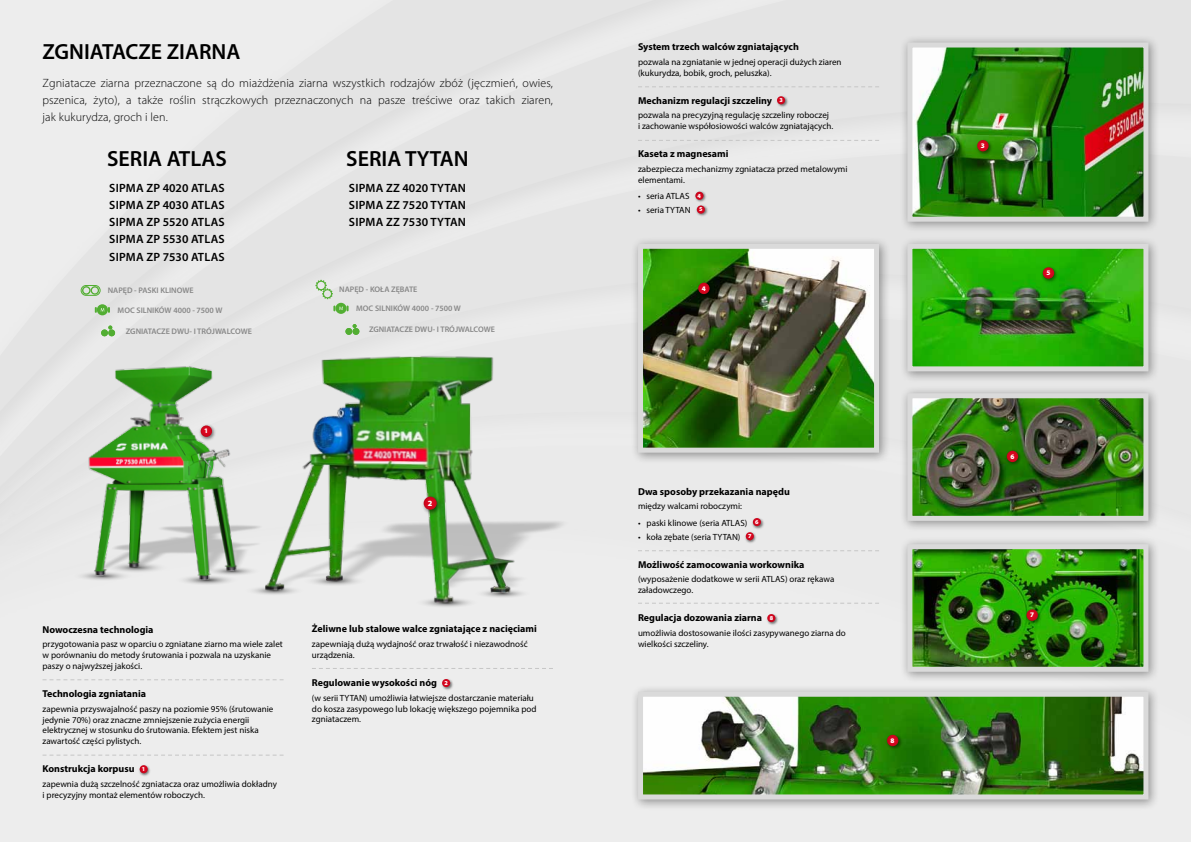
<style>
.page{position:relative;width:1191px;height:842px;background:#ededed}
.page>*{position:absolute;margin:0;border:0;box-sizing:border-box;transform-origin:0 0}
.t1{font:600 22px "Myriad Pro";color:#000}
.t2{font:300 12px/17px "Myriad Pro";letter-spacing:.01em;color:#000;text-align:justify}
.t3{font:600 12px/17.2px "Myriad Pro";letter-spacing:.02em;color:#000;text-align:justify}
.t4{font:700 10px "Myriad Pro";color:#000}
.t5{font:9px/10.8px "Myriad Pro";color:#000}
.t6{font:600 8.1px "Myriad Pro";color:#878787}
.t7{font:900 8px "Myriad Pro";color:#fff}
.t8{font:900 7px "Myriad Pro";color:#fff}
.t9{font:900 6px "Myriad Pro";color:#fff}
</style>
<div class="page">
<svg style="left:80px;top:0;width:820px;height:298px;fill:#e4e4e4"></svg>
<svg style="left:0;top:427px;width:879px;height:254px"></svg>
<img style="left:74px;top:326px;width:151px;height:271px">
<img style="left:225px;top:226px;width:395px;height:395px">
<div style="left:630px;top:236px;width:260px;height:228px;background:#000;opacity:.4"></div>
<img style="left:644px;top:250px;width:229px;height:197px">
<div style="left:638px;top:244px;width:241px;height:209px;border:5px solid #dadada"></div>
<div style="left:900px;top:386px;width:259px;height:146px;background:#000;opacity:.4"></div>
<img style="left:913px;top:399px;width:229px;height:116px">
<div style="left:907px;top:393px;width:241px;height:128px;border:5px solid #dadada"></div>
<div style="left:900px;top:537px;width:259px;height:146px;background:#000;opacity:.4"></div>
<img style="left:913px;top:550px;width:229px;height:116px">
<div style="left:907px;top:544px;width:241px;height:128px;border:5px solid #dadada"></div>
<div style="left:900px;top:35px;width:259px;height:198px;background:#000;opacity:.4"></div>
<img style="left:913px;top:49px;width:229px;height:167px">
<div style="left:907px;top:43px;width:241px;height:179px;border:5px solid #dadada"></div>
<div style="left:630px;top:684px;width:529px;height:127px;background:#000;opacity:.4"></div>
<img style="left:644px;top:698px;width:498px;height:95px">
<div style="left:638px;top:692px;width:510px;height:107px;border:5px solid #dadada"></div>
<div style="left:900px;top:236px;width:259px;height:147px;background:#000;opacity:.4"></div>
<img style="left:913px;top:250px;width:229px;height:115px">
<div style="left:907px;top:244px;width:241px;height:127px;border:5px solid #dadada"></div>
<svg style="left:83px;top:287px;width:15px;height:6px"></svg>
<div style="left:81px;top:285px;width:20px;height:11px;border:1px solid #52ae32;border-radius:5px"></div>
<svg style="left:97px;top:304px;width:11px;height:11px"></svg>
<svg style="left:95px;top:307px;width:15px;height:6px"></svg>
<div style="left:335px;top:303px;width:11px;height:11px;background:#52ae32;border-radius:50%"></div>
<svg style="left:333px;top:306px;width:15px;height:5px"></svg>
<svg style="left:315px;top:280px;width:18px;height:19px"></svg>
<div style="left:352px;top:328px;width:7px;height:7px;background:#52ae32;border-radius:50%"></div>
<svg style="left:353px;top:324px;width:3px;height:4px"></svg>
<div style="left:345px;top:328px;width:7px;height:7px;background:#52ae32;border-radius:50%"></div>
<div style="left:108px;top:329px;width:7px;height:7px;background:#52ae32;border-radius:50%"></div>
<svg style="left:108px;top:326px;width:4px;height:3px"></svg>
<div style="left:101px;top:329px;width:7px;height:7px;background:#52ae32;border-radius:50%"></div>
<img style="left:765px;top:612px;width:14px;height:14px">
<div style="left:767px;top:614px;width:8px;height:8px;background:#d6061e;border-radius:50%"></div>
<svg style="left:312px;top:668px;width:241px;height:1px"></svg>
<img style="left:139px;top:765px;width:11px;height:11px">
<div style="left:140px;top:765px;width:8px;height:8px;background:#d6061f;border-radius:50%"></div>
<svg style="left:43px;top:679px;width:240px;height:1px"></svg>
<img style="left:198px;top:423px;width:20px;height:20px">
<svg style="left:201px;top:425px;width:11px;height:12px"></svg>
<img style="left:420px;top:493px;width:23px;height:23px">
<svg style="left:424px;top:497px;width:13px;height:13px"></svg>
<img style="left:440px;top:677px;width:14px;height:13px">
<svg style="left:442px;top:679px;width:8px;height:8px"></svg>
<svg style="left:43px;top:755px;width:240px;height:1px"></svg>
<svg style="left:638px;top:603px;width:241px;height:1px"></svg>
<img style="left:1004px;top:448px;width:20px;height:20px">
<svg style="left:1006px;top:451px;width:12px;height:11px"></svg>
<img style="left:695px;top:280px;width:20px;height:20px">
<svg style="left:698px;top:283px;width:11px;height:11px"></svg>
<img style="left:974px;top:137px;width:20px;height:20px">
<svg style="left:977px;top:140px;width:11px;height:11px"></svg>
<img style="left:1040px;top:264px;width:20px;height:20px">
<svg style="left:1042px;top:267px;width:12px;height:12px"></svg>
<img style="left:1023px;top:607px;width:20px;height:19px">
<svg style="left:1026px;top:609px;width:11px;height:12px"></svg>
<img style="left:775px;top:94px;width:14px;height:14px">
<div style="left:777px;top:96px;width:8px;height:8px;background:#d6061e;border-radius:50%"></div>
<img style="left:693px;top:190px;width:14px;height:14px">
<svg style="left:695px;top:192px;width:8px;height:8px"></svg>
<img style="left:695px;top:204px;width:14px;height:14px">
<div style="left:697px;top:206px;width:8px;height:8px;background:#d6061e;border-radius:50%"></div>
<img style="left:751px;top:516px;width:14px;height:14px">
<svg style="left:753px;top:518px;width:8px;height:8px"></svg>
<img style="left:744px;top:530px;width:14px;height:14px">
<svg style="left:746px;top:532px;width:8px;height:8px"></svg>
<img style="left:884px;top:732px;width:20px;height:20px">
<svg style="left:887px;top:735px;width:11px;height:11px"></svg>
<svg style="left:638px;top:550px;width:241px;height:1px"></svg>
<svg style="left:638px;top:87px;width:241px;height:1px"></svg>
<svg style="left:638px;top:140px;width:241px;height:1px"></svg>
<h1 class="t1" style="left:43px;top:38px;width:199px">ZGNIATACZE ZIARNA</h1>
<h2 class="t2" style="left:43px;top:75px;width:512px">Zgniatacze ziarna przeznaczone są do miażdżenia ziarna wszystkich rodzajów zbóż (jęczmień, owies, pszenica, żyto), a także roślin strączkowych przeznaczonych na pasze treściwe oraz takich ziaren, jak kukurydza, groch i len.</h2>
<h1 class="t1" style="left:107px;top:145px;width:121px">SERIA ATLAS</h1>
<h2 class="t3" style="left:109px;top:179px;width:117px">SIPMA ZP 4020 ATLAS SIPMA ZP 4030 ATLAS SIPMA ZP 5520 ATLAS SIPMA ZP 5530 ATLAS SIPMA ZP 7530 ATLAS</h2>
<p class="t6" style="left:108px;top:285px;width:87px">NAPĘD - PASKI KLINOWE</p>
<p class="t6" style="left:118px;top:305px;width:106px">MOC SILNIKÓW 4000 - 7500 W</p>
<p class="t6" style="left:126px;top:326px;width:128px">ZGNIATACZE DWU- I TRÓJWALCOWE</p>
<p class="t8" style="left:204px;top:427px;width:6px">1</p>
<h1 class="t1" style="left:346px;top:145px;width:124px">SERIA TYTAN</h1>
<h2 class="t3" style="left:349px;top:179px;width:119px">SIPMA ZZ 4020 TYTAN SIPMA ZZ 7520 TYTAN SIPMA ZZ 7530 TYTAN</h2>
<p class="t6" style="left:339px;top:284px;width:80px">NAPĘD - KOŁA ZĘBATE</p>
<p class="t6" style="left:356px;top:303px;width:106px">MOC SILNIKÓW 4000 - 7500 W</p>
<p class="t6" style="left:369px;top:324px;width:128px">ZGNIATACZE DWU- I TRÓJWALCOWE</p>
<p class="t7" style="left:428px;top:498px;width:6px">2</p>
<p class="t4" style="left:43px;top:623px;width:113px">Nowoczesna technologia</p>
<p class="t5" style="left:43px;top:639px;width:242px">przygotowania pasz w oparciu o zgniatane ziarno ma wiele zalet w porównaniu do metody śrutowania i pozwala na uzyskanie paszy o najwyższej jakości.</p>
<p class="t4" style="left:43px;top:687px;width:105px">Technologia zgniatania</p>
<p class="t5" style="left:43px;top:703px;width:232px">zapewnia przyswajalność paszy na poziomie 95% (śrutowanie jedynie 70%) oraz znaczne zmniejszenie zużycia energii elektrycznej w stosunku do śrutowania. Efektem jest niska zawartość części pylistych.</p>
<p class="t4" style="left:43px;top:762px;width:94px">Konstrukcja korpusu</p>
<p class="t5" style="left:43px;top:778px;width:236px">zapewnia dużą szczelność zgniatacza oraz umożliwia dokładny i precyzyjny montaż elementów roboczych.</p>
<p class="t9" style="left:142px;top:766px;width:5px">1</p>
<p class="t4" style="left:312px;top:622px;width:226px">Żeliwne lub stalowe walce zgniatające z nacięciami</p>
<p class="t5" style="left:312px;top:638px;width:217px">zapewniają dużą wydajność oraz trwałość i niezawodność urządzenia.</p>
<p class="t4" style="left:312px;top:676px;width:127px">Regulowanie wysokości nóg</p>
<p class="t5" style="left:312px;top:692px;width:226px">(w serii TYTAN) umożliwia łatwiejsze dostarczanie materiału do kosza zasypowego lub lokację większego pojemnika pod zgniataczem.</p>
<p class="t9" style="left:444px;top:679px;width:5px">2</p>
<p class="t4" style="left:638px;top:40px;width:162px">System trzech walców zgniatających</p>
<p class="t5" style="left:638px;top:56px;width:205px">pozwala na zgniatanie w jednej operacji dużych ziaren (kukurydza, bobik, groch, peluszka).</p>
<p class="t4" style="left:638px;top:94px;width:135px">Mechanizm regulacji szczeliny</p>
<p class="t5" style="left:638px;top:110px;width:197px">pozwala na precyzyjną regulację szczeliny roboczej i zachowanie współosiowości walców zgniatających.</p>
<p class="t4" style="left:638px;top:147px;width:92px">Kaseta z magnesami</p>
<p class="t5" style="left:638px;top:163px;width:211px">zabezpiecza mechanizmy zgniatacza przed metalowymi elementami.</p>
<p class="t5" style="left:638px;top:191px;width:53px">• seria ATLAS</p>
<p class="t5" style="left:638px;top:204px;width:54px">• seria TYTAN</p>
<p class="t9" style="left:779px;top:97px;width:5px">3</p>
<p class="t9" style="left:697px;top:192px;width:5px">4</p>
<p class="t9" style="left:699px;top:206px;width:5px">5</p>
<p class="t8" style="left:702px;top:284px;width:6px">4</p>
<p class="t4" style="left:638px;top:485px;width:153px">Dwa sposoby przekazania napędu</p>
<p class="t5" style="left:638px;top:501px;width:106px">między walcami roboczymi:</p>
<p class="t5" style="left:638px;top:517px;width:111px">• paski klinowe (seria ATLAS)</p>
<p class="t5" style="left:638px;top:531px;width:104px">• koła zębate (seria TYTAN)</p>
<p class="t4" style="left:638px;top:558px;width:168px">Możliwość zamocowania workownika</p>
<p class="t5" style="left:638px;top:574px;width:198px">(wyposażenie dodatkowe w serii ATLAS) oraz rękawa załadowczego.</p>
<p class="t4" style="left:638px;top:611px;width:125px">Regulacja dozowania ziarna</p>
<p class="t5" style="left:638px;top:627px;width:209px">umożliwia dostosowanie ilości zasypywanego ziarna do wielkości szczeliny.</p>
<p class="t9" style="left:755px;top:518px;width:5px">6</p>
<p class="t9" style="left:748px;top:533px;width:5px">7</p>
<p class="t9" style="left:769px;top:614px;width:5px">8</p>
<p class="t8" style="left:890px;top:736px;width:6px">8</p>
<p class="t8" style="left:980px;top:142px;width:6px">3</p>
<p class="t8" style="left:1046px;top:269px;width:6px">5</p>
<p class="t8" style="left:1010px;top:452px;width:6px">6</p>
<p class="t8" style="left:1030px;top:611px;width:6px">7</p>
</div>
